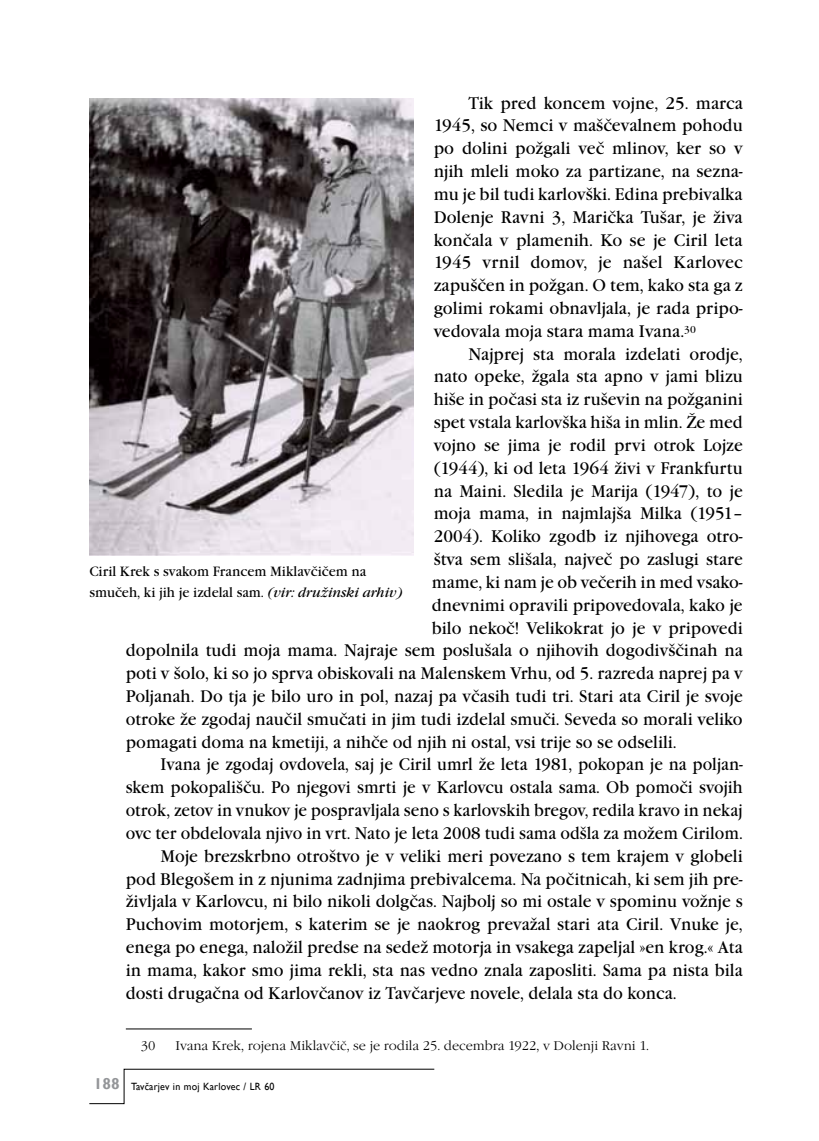
<style>
.page{position:relative;width:819px;height:1141px;background:#fff}
.page>*{position:absolute;margin:0;border:0;box-sizing:border-box;transform-origin:0 0}
.t1{font:17.5px "Garamond Itc TEE";color:#000;scale:.94 1}
.t2{font:17.5px/22.8px "Garamond Itc TEE";color:#000;text-align:justify;scale:.95 1}
.t3{font:17.5px "Garamond Itc TEE";color:#000;scale:.92 1}
.t4{font:14px/21px "Garamond Itc TEE";color:#000;scale:.95 1}
.t5{font:13.12px "Garamond Itc TEE Ligh";color:#000}
.t6{font:10.5px "Gill Sans";letter-spacing:.02em;color:#000;scale:.95 1}
.s1{font-style:italic}
.s2{font-weight:700;font-size:15.75px;color:#939598}
</style>
<div class="page">
<svg style="left:89px;top:1069px;width:345px;height:35px"></svg>
<hr style="left:126px;top:1029px;width:126px;height:1px;background:#000">
<img style="left:89px;top:98px;width:325px;height:458px">
<p class="t2" style="left:433px;top:92px;width:327px;text-indent:35px">Tik pred koncem vojne, 25. marca 1945, so Nemci v maščevalnem pohodu po dolini požgali več mlinov, ker so v njih mleli moko za partizane, na sezna&shy;mu je bil tudi karlovški. Edina prebivalka Dolenje Ravni 3, Marička Tušar, je živa končala v plamenih. Ko se je Ciril leta 1945 vrnil domov, je našel Karlovec zapuščen in požgan. O tem, kako sta ga z golimi rokami obnavljala, je rada pripo&shy;vedovala moja stara mama Ivana.<sup>30</sup></p>
<p class="t1" style="left:468px;top:344px;width:293px">Najprej sta morala izdelati orodje,</p>
<p class="t1" style="left:433px;top:367px;width:330px">nato opeke, žgala sta apno v jami blizu</p>
<p class="t1" style="left:433px;top:390px;width:330px">hiše in počasi sta iz ruševin na požganini</p>
<p class="t1" style="left:433px;top:412px;width:330px">spet vstala karlovška hiša in mlin. Že med</p>
<p class="t1" style="left:433px;top:435px;width:330px">vojno se jima je rodil prvi otrok Lojze</p>
<p class="t1" style="left:433px;top:458px;width:330px">(1944), ki od leta 1964 živi v Frankfurtu</p>
<p class="t1" style="left:433px;top:481px;width:330px">na Maini. Sledila je Marija (1947), to je</p>
<p class="t1" style="left:433px;top:504px;width:330px">moja mama, in najmlajša Milka (1951–</p>
<p class="t1" style="left:433px;top:527px;width:330px">2004). Koliko zgodb iz njihovega otro-</p>
<p class="t1" style="left:433px;top:549px;width:330px">štva sem slišala, največ po zaslugi stare</p>
<p class="t1" style="left:432px;top:572px;width:332px">mame, ki nam je ob večerih in med vsako-</p>
<p class="t1" style="left:432px;top:595px;width:332px">dnevnimi opravili pripovedovala, kako je</p>
<p class="t1" style="left:432px;top:618px;width:332px">bilo nekoč! Velikokrat jo je v pripovedi</p>
<p class="t1" style="left:126px;top:641px;width:657px">dopolnila tudi moja mama. Najraje sem poslušala o njihovih dogodivščinah na</p>
<p class="t1" style="left:126px;top:663px;width:657px">poti v šolo, ki so jo sprva obiskovali na Malenskem Vrhu, od 5. razreda naprej pa v</p>
<p class="t1" style="left:126px;top:686px;width:658px">Poljanah. Do tja je bilo uro in pol, nazaj pa včasih tudi tri. Stari ata Ciril je svoje</p>
<p class="t1" style="left:126px;top:709px;width:657px">otroke že zgodaj naučil smučati in jim tudi izdelal smuči. Seveda so morali veliko</p>
<p class="t1" style="left:126px;top:732px;width:587px">pomagati doma na kmetiji, a nihče od njih ni ostal, vsi trije so se odselili.</p>
<p class="t3" style="left:160px;top:755px;width:634px">Ivana je zgodaj ovdovela, saj je Ciril umrl že leta 1981, pokopan je na poljan-</p>
<p class="t3" style="left:126px;top:778px;width:672px">skem pokopališču. Po njegovi smrti je v Karlovcu ostala sama. Ob pomoči svojih</p>
<p class="t3" style="left:126px;top:800px;width:672px">otrok, zetov in vnukov je pospravljala seno s karlovskih bregov, redila kravo in nekaj</p>
<p class="t3" style="left:126px;top:823px;width:672px">ovc ter obdelovala njivo in vrt. Nato je leta 2008 tudi sama odšla za možem Cirilom.</p>
<p class="t1" style="left:160px;top:846px;width:620px">Moje brezskrbno otroštvo je v veliki meri povezano s tem krajem v globeli</p>
<p class="t1" style="left:126px;top:869px;width:657px">pod Blegošem in z njunima zadnjima prebivalcema. Na počitnicah, ki sem jih pre-</p>
<p class="t1" style="left:126px;top:892px;width:657px">življala v Karlovcu, ni bilo nikoli dolgčas. Najbolj so mi ostale v spominu vožnje s</p>
<p class="t1" style="left:126px;top:914px;width:657px">Puchovim motorjem, s katerim se je naokrog prevažal stari ata Ciril. Vnuke je,</p>
<p class="t1" style="left:126px;top:937px;width:657px">enega po enega, naložil predse na sedež motorja in vsakega zapeljal »en krog.« Ata</p>
<p class="t1" style="left:126px;top:960px;width:657px">in mama, kakor smo jima rekli, sta nas vedno znala zaposliti. Sama pa nista bila</p>
<p class="t1" style="left:126px;top:983px;width:587px">dosti drugačna od Karlovčanov iz Tavčarjeve novele, delala sta do konca.</p>
<p class="t5" style="left:141px;top:1038px;width:16px">30</p>
<p class="t5" style="left:175px;top:1038px;width:475px">Ivana Krek, rojena Miklavčič, se je rodila 25. decembra 1922, v Dolenji Ravni 1.</p>
<p class="t4" style="left:89px;top:561px;width:331px">Ciril Krek s svakom Francem Miklavčičem na smučeh, ki jih je izdelal sam. <span class="s1">(vir: družinski arhiv)</span></p>
<p class="t6" style="left:94px;top:1080px;width:192px"><span class="s2">188</span> Tavčarjev in moj Karlovec / LR 60</p>
</div>
